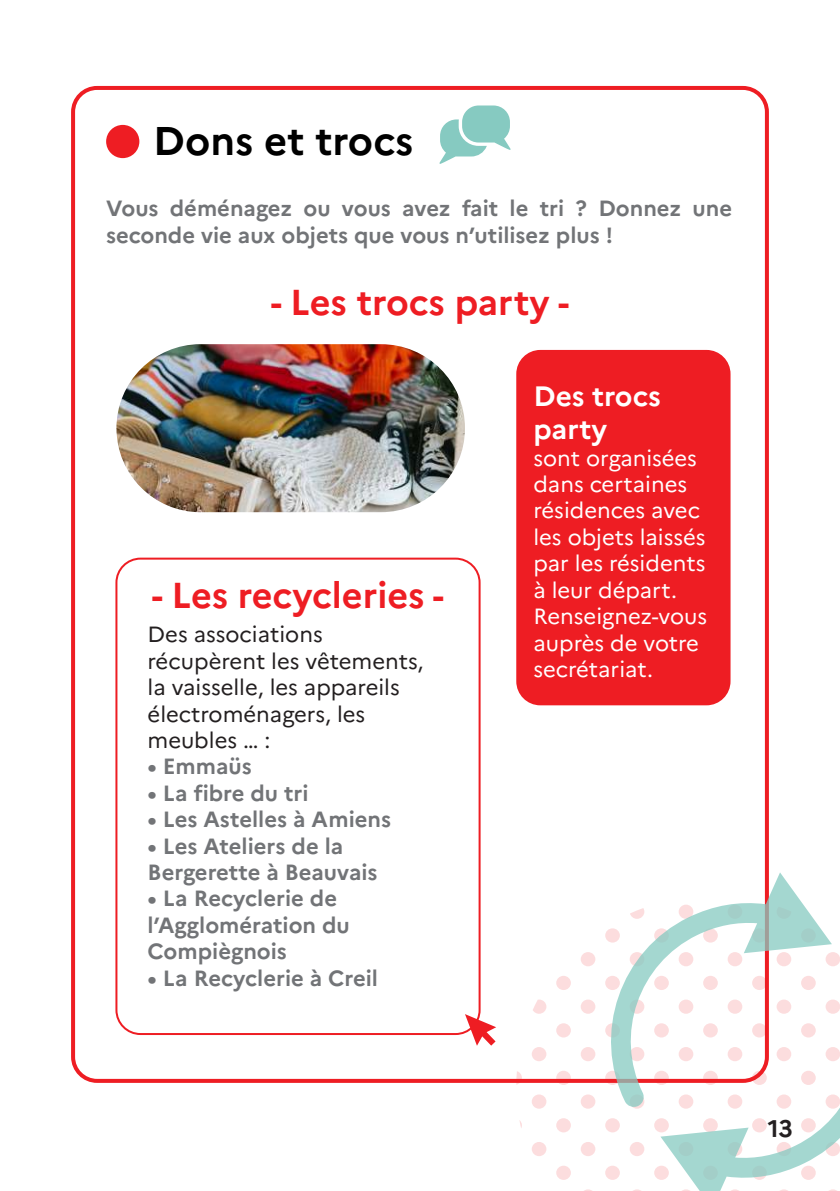
<style>
.page{position:relative;width:840px;height:1191px;background:#fff}
.page>*{position:absolute;margin:0;border:0;box-sizing:border-box;transform-origin:0 0}
.t1{font:700 40px "Marianne";color:#000}
.t2{font:700 36px "Marianne";color:#ee1d23}
.t3{font:700 28px/33.6px "Marianne";color:#fff}
.t4{font:700 24px "Marianne";color:#231f20}
.t5{font:700 22px/26.4px "Marianne";color:#727477}
.t6{font:22px/26.4px "Marianne";color:#fff}
.t7{font:22px/26.4px "Marianne";color:#231f20}
</style>
<div class="page">
<div style="left:516px;top:350px;width:214px;height:355px;background:#ee1d23;border-radius:24px"></div>
<img style="left:116px;top:344px;width:348px;height:168px;border-radius:84px">
<div style="left:71px;top:86px;width:697px;height:996px;border:4px solid #ee1d23;border-radius:24px"></div>
<div style="left:825px;top:952px;width:14px;height:14px;background:#fcddde;border-radius:50%"></div>
<svg style="left:653px;top:1118px;width:15px;height:14px"></svg>
<svg style="left:653px;top:1165px;width:15px;height:14px"></svg>
<div style="left:580px;top:999px;width:15px;height:14px;background:#fcddde;border-radius:50%"></div>
<div style="left:580px;top:952px;width:15px;height:14px;background:#fcddde;border-radius:50%"></div>
<div style="left:605px;top:1118px;width:14px;height:14px;background:#fcddde;border-radius:50%"></div>
<div style="left:580px;top:1094px;width:15px;height:14px;background:#fcddde;border-radius:50%"></div>
<div style="left:580px;top:1047px;width:15px;height:14px;background:#fcddde;border-radius:50%"></div>
<div style="left:556px;top:1118px;width:14px;height:14px;background:#fcddde;border-radius:50%"></div>
<svg style="left:556px;top:1070px;width:14px;height:15px"></svg>
<div style="left:605px;top:1165px;width:14px;height:14px;background:#fcddde;border-radius:50%"></div>
<svg style="left:584px;top:1189px;width:8px;height:2px"></svg>
<svg style="left:633px;top:1189px;width:8px;height:2px"></svg>
<div style="left:580px;top:1142px;width:15px;height:14px;background:#fcddde;border-radius:50%"></div>
<div style="left:629px;top:1142px;width:15px;height:14px;background:#fcddde;border-radius:50%"></div>
<div style="left:556px;top:1165px;width:14px;height:14px;background:#fcddde;border-radius:50%"></div>
<div style="left:556px;top:975px;width:14px;height:15px;background:#fcddde;border-radius:50%"></div>
<svg style="left:533px;top:999px;width:13px;height:14px"></svg>
<svg style="left:516px;top:1071px;width:5px;height:13px"></svg>
<div style="left:531px;top:1094px;width:15px;height:14px;background:#fcddde;border-radius:50%"></div>
<div style="left:531px;top:1047px;width:15px;height:14px;background:#fcddde;border-radius:50%"></div>
<div style="left:556px;top:1023px;width:14px;height:14px;background:#fcddde;border-radius:50%"></div>
<div style="left:531px;top:1142px;width:15px;height:14px;background:#fcddde;border-radius:50%"></div>
<svg style="left:439px;top:105px;width:71px;height:59px"></svg>
<div style="left:115px;top:557px;width:365px;height:478px;border:2px solid #ee1d23;border-radius:24px"></div>
<svg style="left:464px;top:1014px;width:32px;height:31px"></svg>
<svg style="left:591px;top:872px;width:240px;height:236px"></svg>
<svg style="left:660px;top:972px;width:179px;height:219px"></svg>
<div style="left:106px;top:125px;width:33px;height:33px;background:#ee1d23;border-radius:50%"></div>
<h1 class="t1" style="left:153px;top:116px;width:261px">Dons et trocs</h1>
<p class="t5" style="left:106px;top:195px;width:627px">Vous déménagez ou vous avez fait le tri ? Donnez une seconde vie aux objets que vous n’utilisez plus !</p>
<h2 class="t2" style="left:270px;top:281px;width:300px">- Les trocs party -</h2>
<h2 class="t2" style="left:152px;top:573px;width:293px">- Les recycleries -</h2>
<p class="t7" style="left:147px;top:621px;width:277px">Des associations récupèrent les vêtements, la vaisselle, les appareils électroménagers, les meubles … :</p>
<p class="t5" style="left:147px;top:753px;width:106px">• Emmaüs</p>
<p class="t5" style="left:147px;top:779px;width:162px">• La fibre du tri</p>
<p class="t5" style="left:147px;top:806px;width:245px">• Les Astelles à Amiens</p>
<p class="t5" style="left:147px;top:832px;width:231px">• Les Ateliers de la<br>Bergerette à Beauvais</p>
<p class="t5" style="left:147px;top:885px;width:204px">• La Recyclerie de l’Agglomération du<br>Compiègnois</p>
<p class="t5" style="left:147px;top:964px;width:232px">• La Recyclerie à Creil</p>
<p class="t3" style="left:533px;top:379px;width:129px">Des trocs party</p>
<p class="t6" style="left:533px;top:444px;width:175px">sont organisées dans certaines résidences avec les objets laissés par les résidents à leur départ.<br>Renseignez-vous auprès de votre secrétariat.</p>
<p class="t4" style="left:767px;top:1113px;width:27px">13</p>
</div>
